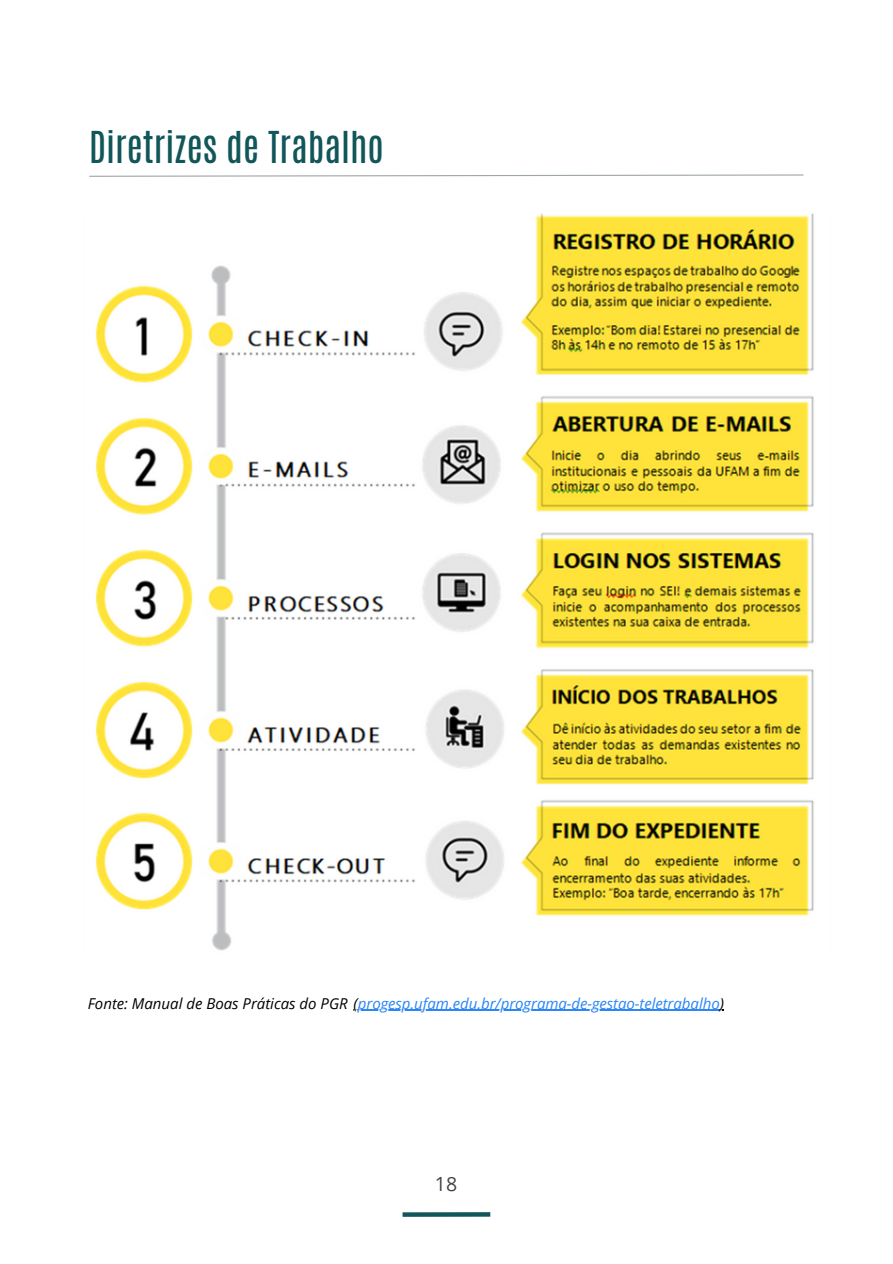
<style>
.page{position:relative;width:893px;height:1264px;background:#fff}
.page>*{position:absolute;margin:0;border:0;box-sizing:border-box;transform-origin:0 0}
.t1{font:36.75px "Antonio";color:#115659}
.t2{font:19.5px "Open Sans";color:#444}
.t3{font:italic 15px "Open Sans";letter-spacing:-.005em;color:#2b86f6}
.s1{color:#000}
</style>
<div class="page">
<svg style="left:89px;top:174px;width:715px;height:3px"></svg>
<img style="left:95px;top:214px;width:719px;height:737px">
<svg style="left:402px;top:1212px;width:88px;height:4px"></svg>
<hr style="left:358px;top:1009px;width:361px;height:1px;background:#2b86f6">
<p class="t1" style="left:89px;top:121px;width:296px">Diretrizes de Trabalho</p>
<p class="t3" style="left:88px;top:992px;width:637px"><span class="s1">Fonte: Manual de Boas Práticas do PGR (</span>progesp.ufam.edu.br/programa-de-gestao-teletrabalho<span class="s1">)</span></p>
<p class="t2" style="left:435px;top:1170px;width:24px">18</p>
</div>
